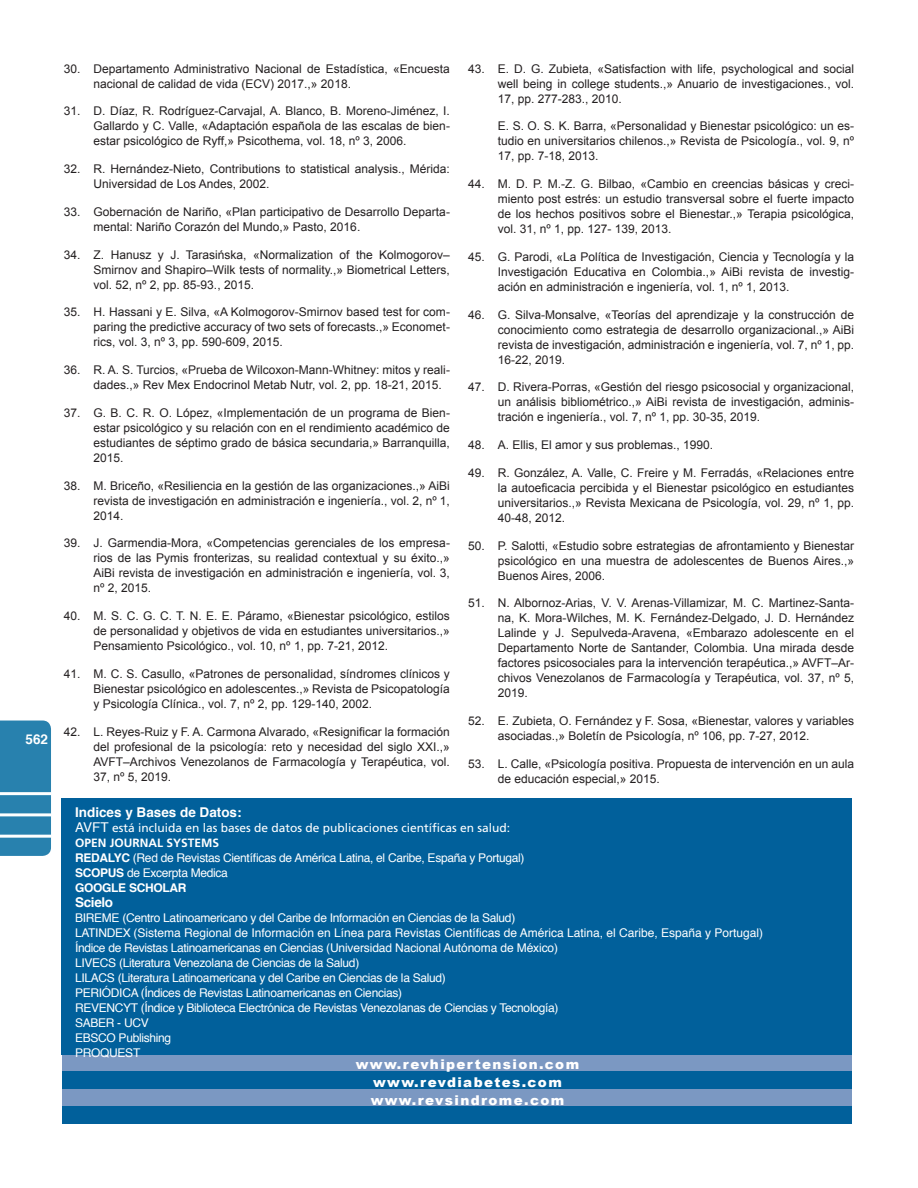
<style>
.page{position:relative;width:918px;height:1188px;background:#fff}
.page>*{position:absolute;margin:0;border:0;box-sizing:border-box;transform-origin:0 0}
.t1{font:900 13.5px "Arial";letter-spacing:.1em;color:#fff}
.t2{font:700 13.5px "Helvetica";color:#fff}
.t3{font:12px/15px "Arial";color:#231f20;text-align:justify}
.t4{font:12px "Helvetica";letter-spacing:-.025em;color:#fff}
.t5{font:12px "Helvetica";color:#fff}
.t6{font:12px "Frutiger";color:#fff}
.t7{font:700 12px "Frutiger";color:#fff}
.t8{font:700 12px "Helvetica";letter-spacing:-.025em;color:#fff}
.s1{font-family:"Helvetica";font-size:13.5px}
.s2{font-weight:700}
</style>
<div class="page">
<div style="left:0;top:721px;width:51px;height:135px;background:#2881ae"></div>
<hr style="left:0;top:835px;width:51px;height:3px;background:#fff">
<hr style="left:0;top:813px;width:51px;height:3px;background:#fff">
<hr style="left:0;top:792px;width:51px;height:3px;background:#fff">
<div style="left:62px;top:1054px;width:790px;height:70px;background:#01609b"></div>
<div style="left:62px;top:1054px;width:790px;height:16px;background:#7b98c2"></div>
<div style="left:62px;top:1090px;width:790px;height:16px;background:#7b98c2"></div>
<div style="left:61px;top:798px;width:791px;height:256px;background:#01609b"></div>
<p class="t2" style="left:26px;top:729px;width:24px">562</p>
<p class="t3" style="left:94px;top:61px;width:358px;text-indent:-30px">30. Departamento Administrativo Nacional de Estadística, «Encuesta nacional de calidad de vida (ECV) 2017.,» 2018.</p>
<p class="t3" style="left:94px;top:104px;width:358px;text-indent:-30px">31. D. Díaz, R. Rodríguez-Carvajal, A. Blanco, B. Moreno-Jiménez, I.<br>Gallardo y C. Valle, «Adaptación española de las escalas de bien&shy;estar psicológico de Ryff,» Psicothema, vol. 18, nº 3, 2006.</p>
<p class="t3" style="left:94px;top:161px;width:358px;text-indent:-30px">32. R. Hernández-Nieto, Contributions to statistical analysis., Mérida:<br>Universidad de Los Andes, 2002.</p>
<p class="t3" style="left:94px;top:204px;width:358px;text-indent:-30px">33. Gobernación de Nariño, «Plan participativo de Desarrollo Departa&shy;mental: Nariño Corazón del Mundo,» Pasto, 2016.</p>
<p class="t3" style="left:94px;top:247px;width:358px;text-indent:-30px">34. Z. Hanusz y J. Tarasińska, «Normalization of the Kolmogorov– Smirnov and Shapiro–Wilk tests of normality.,» Biometrical Letters, vol. 52, nº 2, pp. 85-93., 2015.</p>
<p class="t3" style="left:94px;top:305px;width:358px;text-indent:-30px">35. H. Hassani y E. Silva, «A Kolmogorov-Smirnov based test for com&shy;paring the predictive accuracy of two sets of forecasts.,» Economet&shy;rics, vol. 3, nº 3, pp. 590-609, 2015.</p>
<p class="t3" style="left:94px;top:362px;width:358px;text-indent:-30px">36. R. A. S. Turcios, «Prueba de Wilcoxon-Mann-Whitney: mitos y reali&shy;dades.,» Rev Mex Endocrinol Metab Nutr, vol. 2, pp. 18-21, 2015.</p>
<p class="t3" style="left:94px;top:405px;width:358px;text-indent:-30px">37. G. B. C. R. O. López, «Implementación de un programa de Bien&shy;estar psicológico y su relación con en el rendimiento académico de estudiantes de séptimo grado de básica secundaria,» Barranquilla, 2015.</p>
<p class="t3" style="left:94px;top:478px;width:358px;text-indent:-30px">38. M. Briceño, «Resiliencia en la gestión de las organizaciones.,» AiBi revista de investigación en administración e ingeniería., vol. 2, nº 1, 2014.</p>
<p class="t3" style="left:94px;top:536px;width:358px;text-indent:-30px">39. J. Garmendia-Mora, «Competencias gerenciales de los empresa&shy;rios de las Pymis fronterizas, su realidad contextual y su éxito.,» AiBi revista de investigación en administración e ingeniería, vol. 3, nº 2, 2015.</p>
<p class="t3" style="left:94px;top:608px;width:358px;text-indent:-30px">40. M. S. C. G. C. T. N. E. E. Páramo, «Bienestar psicológico, estilos de personalidad y objetivos de vida en estudiantes universitarios.,» Pensamiento Psicológico., vol. 10, nº 1, pp. 7-21, 2012.</p>
<p class="t3" style="left:94px;top:666px;width:358px;text-indent:-30px">41. M. C. S. Casullo, «Patrones de personalidad, síndromes clínicos y Bienestar psicológico en adolescentes.,» Revista de Psicopatología y Psicología Clínica., vol. 7, nº 2, pp. 129-140, 2002.</p>
<p class="t3" style="left:94px;top:724px;width:358px;text-indent:-30px">42. L. Reyes-Ruiz y F. A. Carmona Alvarado, «Resignificar la formación del profesional de la psicología: reto y necesidad del siglo XXI.,» AVFT–Archivos Venezolanos de Farmacología y Terapéutica, vol.<br>37, nº 5, 2019.</p>
<p class="t3" style="left:498px;top:61px;width:358px;text-indent:-30px">43. E. D. G. Zubieta, «Satisfaction with life, psychological and social well being in college students.,» Anuario de investigaciones., vol.<br>17, pp. 277-283., 2010.</p>
<p class="t3" style="left:498px;top:119px;width:358px">E. S. O. S. K. Barra, «Personalidad y Bienestar psicológico: un es&shy;tudio en universitarios chilenos.,» Revista de Psicología., vol. 9, nº 17, pp. 7-18, 2013.</p>
<p class="t3" style="left:498px;top:176px;width:358px;text-indent:-30px">44. M. D. P. M.-Z. G. Bilbao, «Cambio en creencias básicas y creci&shy;miento post estrés: un estudio transversal sobre el fuerte impacto de los hechos positivos sobre el Bienestar.,» Terapia psicológica, vol. 31, nº 1, pp. 127- 139, 2013.</p>
<p class="t3" style="left:498px;top:249px;width:358px;text-indent:-30px">45. G. Parodi, «La Política de Investigación, Ciencia y Tecnología y la Investigación Educativa en Colombia.,» AiBi revista de investig&shy;ación en administración e ingeniería, vol. 1, nº 1, 2013.</p>
<p class="t3" style="left:498px;top:307px;width:358px;text-indent:-30px">46. G. Silva-Monsalve, «Teorías del aprendizaje y la construcción de conocimiento como estrategia de desarrollo organizacional.,» AiBi revista de investigación, administración e ingeniería, vol. 7, nº 1, pp.<br>16-22, 2019.</p>
<p class="t3" style="left:498px;top:380px;width:358px;text-indent:-30px">47. D. Rivera-Porras, «Gestión del riesgo psicosocial y organizacional, un análisis bibliométrico.,» AiBi revista de investigación, adminis&shy;tración e ingeniería., vol. 7, nº 1, pp. 30-35, 2019.</p>
<p class="t3" style="left:468px;top:437px;width:247px">48. A. Ellis, El amor y sus problemas., 1990.</p>
<p class="t3" style="left:498px;top:465px;width:358px;text-indent:-30px">49. R. González, A. Valle, C. Freire y M. Ferradás, «Relaciones entre la autoeficacia percibida y el Bienestar psicológico en estudiantes universitarios.,» Revista Mexicana de Psicología, vol. 29, nº 1, pp.<br>40-48, 2012.</p>
<p class="t3" style="left:498px;top:538px;width:358px;text-indent:-30px">50. P. Salotti, «Estudio sobre estrategias de afrontamiento y Bienestar psicológico en una muestra de adolescentes de Buenos Aires.,» Buenos Aires, 2006.</p>
<p class="t3" style="left:498px;top:596px;width:358px;text-indent:-30px">51. N. Albornoz-Arias, V. V. Arenas-Villamizar, M. C. Martinez-Santa&shy;na, K. Mora-Wilches, M. K. Fernández-Delgado, J. D. Hernández Lalinde y J. Sepulveda-Aravena, «Embarazo adolescente en el Departamento Norte de Santander, Colombia. Una mirada desde factores psicosociales para la intervención terapéutica.,» AVFT–Ar&shy;chivos Venezolanos de Farmacología y Terapéutica, vol. 37, nº 5, 2019.</p>
<p class="t3" style="left:498px;top:713px;width:358px;text-indent:-30px">52. E. Zubieta, O. Fernández y F. Sosa, «Bienestar, valores y variables asociadas.,» Boletín de Psicología, nº 106, pp. 7-27, 2012.</p>
<p class="t3" style="left:498px;top:756px;width:358px;text-indent:-30px">53. L. Calle, «Psicología positiva. Propuesta de intervención en un aula de educación especial,» 2015.</p>
<p class="t2" style="left:75px;top:801px;width:168px">Indices y Bases de Datos:</p>
<p class="t6" style="left:75px;top:820px;width:437px"><span class="s1">AVFT</span> está incluida en las bases de datos de publicaciones científicas en salud:</p>
<p class="t7" style="left:75px;top:835px;width:146px">OPEN JOURNAL SYSTEMS</p>
<p class="t4" style="left:75px;top:848px;width:451px"><span class="s2">REDALYC</span> (Red de Revistas Científicas de América Latina, el Caribe, España y Portugal)</p>
<p class="t4" style="left:75px;top:863px;width:154px"><span class="s2">SCOPUS</span> de Excerpta Medica</p>
<p class="t8" style="left:75px;top:878px;width:113px">GOOGLE SCHOLAR</p>
<p class="t2" style="left:75px;top:891px;width:40px">Scielo</p>
<p class="t4" style="left:75px;top:908px;width:442px">BIREME (Centro Latinoamericano y del Caribe de Información en Ciencias de la Salud)</p>
<p class="t5" style="left:75px;top:923px;width:690px">LATINDEX (Sistema Regional de Información en Línea para Revistas Científicas de América Latina, el Caribe, España y Portugal)</p>
<p class="t4" style="left:75px;top:938px;width:485px">Índice de Revistas Latinoamericanas en Ciencias (Universidad Nacional Autónoma de México)</p>
<p class="t4" style="left:75px;top:953px;width:286px">LIVECS (Literatura Venezolana de Ciencias de la Salud)</p>
<p class="t4" style="left:75px;top:968px;width:372px">LILACS (Literatura Latinoamericana y del Caribe en Ciencias de la Salud)</p>
<p class="t4" style="left:75px;top:983px;width:329px">PERIÓDICA (Índices de Revistas Latinoamericanas en Ciencias)</p>
<p class="t4" style="left:75px;top:998px;width:485px">REVENCYT (Índice y Biblioteca Electrónica de Revistas Venezolanas de Ciencias y Tecnología)</p>
<p class="t4" style="left:75px;top:1013px;width:75px">SABER - UCV</p>
<p class="t4" style="left:75px;top:1028px;width:98px">EBSCO Publishing</p>
<p class="t4" style="left:75px;top:1043px;width:67px">PROQUEST</p>
<p class="t1" style="left:356px;top:1054px;width:225px">www.revhipertension.com</p>
<p class="t1" style="left:373px;top:1072px;width:190px">www.revdiabetes.com</p>
<p class="t1" style="left:371px;top:1090px;width:195px">www.revsindrome.com</p>
</div>
